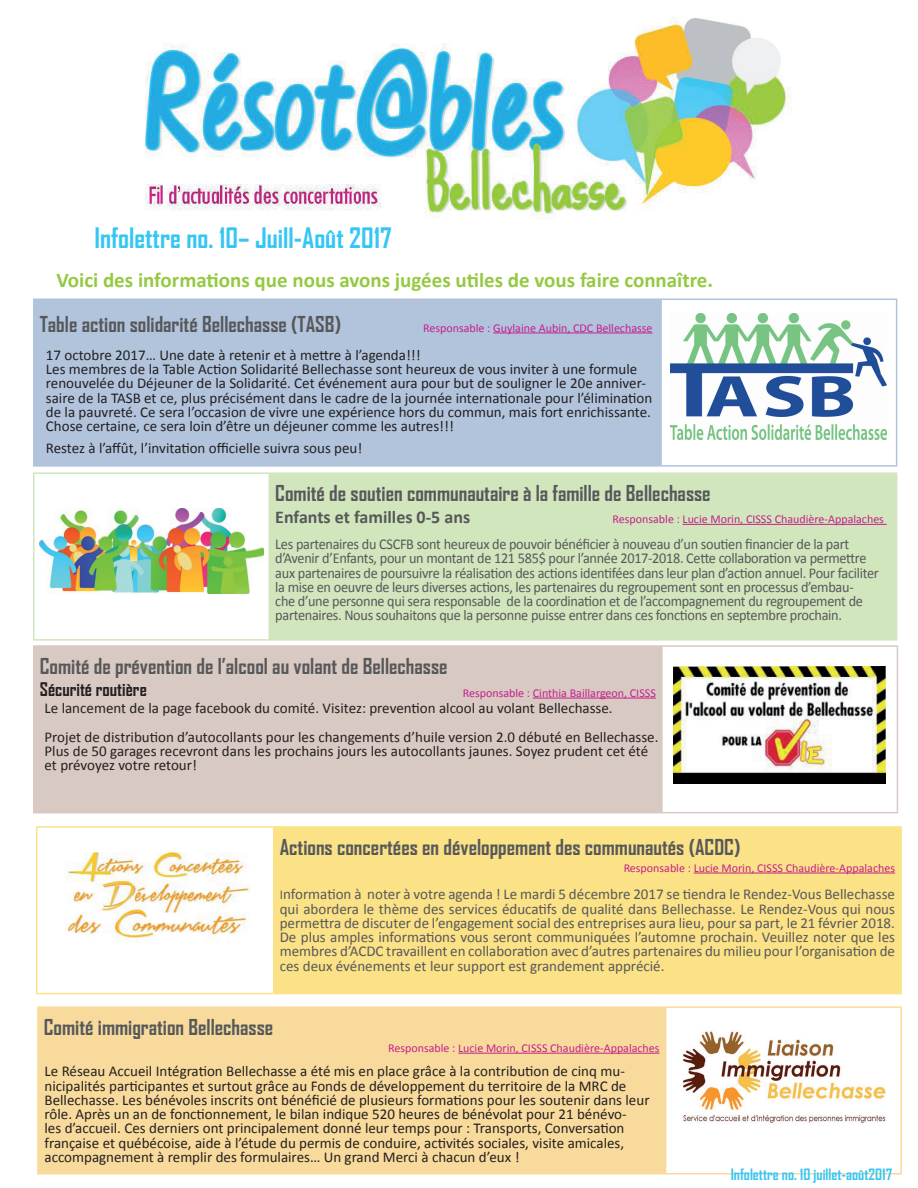
<style>
.page{position:relative;width:918px;height:1188px;background:#fff}
.page>*{position:absolute;margin:0;border:0;box-sizing:border-box;transform-origin:0 0}
.t1{font:700 27px "Agency FB";color:#36c6f4}
.t2{font:700 21px "Agency FB";color:#57585a}
.t3{font:700 21px "Calibri";color:#95c943}
.t4{font:700 18px "Calibri";color:#57585a}
.t5{font:700 18px "Agency FB";color:#231f20}
.t6{font:15px/14.2px "Calibri";color:#231f20}
.t7{font:15px/14.2px "Calibri";letter-spacing:-.02em;color:#57585a;scale:.95 1}
.t8{font:15px/14.2px "Calibri";letter-spacing:-.02em;color:#57585a;text-align:justify}
.t9{font:700 15px "Agency FB";color:#36c6f4}
.t10{font:12px "Calibri";color:#c41f8c}
.s1{font-size:13.5px}
</style>
<div class="page">
<div style="left:38px;top:1007px;width:628px;height:167px;background:#f8db9c"></div>
<hr style="left:666px;top:1173px;width:236px;height:1px;background:#f8db9c">
<hr style="left:900px;top:1008px;width:2px;height:165px;background:#f8db9c">
<hr style="left:37px;top:1173px;width:629px;height:1px;background:#f8db9c">
<hr style="left:37px;top:1008px;width:2px;height:165px;background:#f8db9c">
<hr style="left:666px;top:1006px;width:236px;height:2px;background:#f8db9c">
<hr style="left:37px;top:1006px;width:629px;height:2px;background:#f8db9c">
<img style="left:682px;top:1031px;width:204px;height:92px">
<hr style="left:458px;top:1053px;width:202px;height:1px;background:#c41f8c">
<img style="left:145px;top:18px;width:647px;height:201px">
<div style="left:34px;top:299px;width:627px;height:167px;background:#b1c4dc"></div>
<hr style="left:661px;top:465px;width:236px;height:2px;background:#b1c4dc">
<hr style="left:896px;top:300px;width:1px;height:165px;background:#b1c4dc">
<hr style="left:33px;top:465px;width:628px;height:2px;background:#b1c4dc">
<hr style="left:660px;top:300px;width:2px;height:165px;background:#b1c4dc">
<hr style="left:33px;top:300px;width:2px;height:165px;background:#b1c4dc">
<hr style="left:661px;top:298px;width:236px;height:2px;background:#b1c4dc">
<hr style="left:33px;top:298px;width:628px;height:2px;background:#b1c4dc">
<img style="left:671px;top:314px;width:216px;height:126px">
<hr style="left:493px;top:333px;width:159px;height:1px;background:#c41f8c">
<div style="left:34px;top:646px;width:628px;height:167px;background:#d9c9c3"></div>
<hr style="left:662px;top:812px;width:236px;height:1px;background:#d9c9c3">
<hr style="left:897px;top:647px;width:1px;height:165px;background:#d9c9c3">
<hr style="left:33px;top:812px;width:629px;height:1px;background:#d9c9c3">
<hr style="left:661px;top:647px;width:2px;height:165px;background:#d9c9c3">
<hr style="left:33px;top:647px;width:2px;height:165px;background:#d9c9c3">
<hr style="left:662px;top:645px;width:236px;height:2px;background:#d9c9c3">
<hr style="left:33px;top:645px;width:629px;height:2px;background:#d9c9c3">
<img style="left:674px;top:666px;width:211px;height:117px">
<hr style="left:533px;top:698px;width:123px;height:1px;background:#c41f8c">
<div style="left:274px;top:827px;width:627px;height:167px;background:#fbe286"></div>
<hr style="left:36px;top:826px;width:238px;height:2px;background:#fbe286">
<hr style="left:36px;top:828px;width:2px;height:165px;background:#fbe286">
<hr style="left:274px;top:826px;width:628px;height:2px;background:#fbe286">
<hr style="left:273px;top:828px;width:1px;height:165px;background:#fbe286">
<hr style="left:900px;top:828px;width:2px;height:165px;background:#fbe286">
<hr style="left:36px;top:993px;width:238px;height:1px;background:#fbe286">
<hr style="left:274px;top:993px;width:628px;height:1px;background:#fbe286">
<img style="left:66px;top:852px;width:183px;height:88px">
<hr style="left:694px;top:873px;width:201px;height:1px;background:#c41f8c">
<div style="left:269px;top:473px;width:628px;height:167px;background:#d1e6bd"></div>
<hr style="left:33px;top:472px;width:236px;height:2px;background:#d1e6bd">
<hr style="left:33px;top:474px;width:1px;height:165px;background:#d1e6bd">
<hr style="left:33px;top:639px;width:236px;height:2px;background:#d1e6bd">
<hr style="left:269px;top:472px;width:628px;height:2px;background:#d1e6bd">
<hr style="left:269px;top:639px;width:628px;height:2px;background:#d1e6bd">
<img style="left:39px;top:509px;width:224px;height:85px">
<hr style="left:683px;top:524px;width:204px;height:1px;background:#c41f8c">
<h1 class="t1" style="left:94px;top:221px;width:299px">Infolettre no. 10– Juill-Août 2017</h1>
<h2 class="t3" style="left:56px;top:267px;width:658px">Voici des informations que nous avons jugées utiles de vous faire connaître.</h2>
<h2 class="t2" style="left:40px;top:311px;width:303px">Table action solidarité Bellechasse (TASB)</h2>
<p class="t10" style="left:423px;top:320px;width:231px">Responsable : Guylaine Aubin, CDC Bellechasse</p>
<p class="t6" style="left:46px;top:348px;width:608px">17 octobre 2017… Une date à retenir et à mettre à l’agenda!!!<br>Les membres de la Table Action Solidarité Bellechasse sont heureux de vous inviter à une formule renouvelée du Déjeuner de la Solidarité. Cet événement aura pour but de souligner le 20e anniver&shy;saire de la TASB et ce, plus précisément dans le cadre de la journée internationale pour l’élimination de la pauvreté. Ce sera l’occasion de vivre une expérience hors du commun, mais fort enrichissante.<br>Chose certaine, ce sera loin d’être un déjeuner comme les autres!!!</p>
<p class="t6" style="left:46px;top:441px;width:318px">Restez à l’affût, l’invitation officielle suivra sous peu!</p>
<h2 class="t2" style="left:275px;top:480px;width:437px">Comité de soutien communautaire à la famille de Bellechasse</h2>
<p class="t4" style="left:275px;top:506px;width:196px">Enfants et familles 0-5 ans</p>
<p class="t10" style="left:613px;top:511px;width:273px">Responsable : Lucie Morin, CISSS Chaudière-Appalaches</p>
<p class="t7" style="left:275px;top:537px;width:637px">Les partenaires du CSCFB sont heureux de pouvoir bénéficier à nouveau d’un soutien financier de la part d’Avenir d’Enfants, pour un montant de 121 585$ pour l’année 2017-2018. Cette collaboration va permettre aux partenaires de poursuivre la réalisation des actions identifées dans leur plan d’action annuel. Pour faciliter la mise en oeuvre de leurs diverses actions, les partenaires du regroupement sont en processus d’embau-<br>che d’une personne qui sera responsable de la coordination et de l’accompagnement du regroupement de partenaires. Nous souhaitons que la personne puisse entrer dans ces fonctions en septembre prochain.</p>
<h2 class="t2" style="left:40px;top:653px;width:409px">Comité de prévention de l’alcool au volant de Bellechasse</h2>
<p class="t5" style="left:40px;top:678px;width:109px">Sécurité routière</p>
<p class="t10" style="left:463px;top:685px;width:195px">Responsable : Cinthia Baillargeon, CISSS</p>
<p class="t6" style="left:45px;top:694px;width:615px;line-height:28.5px">Le lancement de la page facebook du comité. Visitez: prevention alcool au volant Bellechasse.<br>Projet de distribution d’autocollants pour les changements d’huile version 2.0 débuté en Bellechasse.</p>
<p class="t6" style="left:45px;top:744px;width:605px">Plus de 50 garages recevront dans les prochains jours les autocollants jaunes. Soyez prudent cet été et prévoyez votre retour!</p>
<h2 class="t2" style="left:280px;top:834px;width:462px">Actions concertées en développement des communautés (ACDC)</h2>
<p class="t10" style="left:624px;top:860px;width:273px">Responsable : Lucie Morin, CISSS Chaudière-Appalaches</p>
<p class="t8" style="left:280px;top:887px;width:617px"><span class="s1">I</span>nformation à noter à votre agenda ! Le mardi 5 décembre 2017 se tiendra le Rendez-Vous Bellechasse qui abordera le thème des services éducatifs de qualité dans Bellechasse. Le Rendez-Vous qui nous permettra de discuter de l’engagement social des entreprises aura lieu, pour sa part, le 21 février 2018.<br>De plus amples informations vous seront communiquées l’automne prochain. Veuillez noter que les membres d’ACDC travaillent en collaboration avec d’autres partenaires du milieu pour l’organisation de ces deux événements et leur support est grandement apprécié.</p>
<h2 class="t2" style="left:44px;top:1014px;width:231px">Comité immigration Bellechasse</h2>
<p class="t10" style="left:388px;top:1040px;width:273px">Responsable : Lucie Morin, CISSS Chaudière-Appalaches</p>
<p class="t6" style="left:45px;top:1064px;width:607px">Le Réseau Accueil Intégration Bellechasse a été mis en place grâce à la contribution de cinq mu&shy;nicipalités participantes et surtout grâce au Fonds de développement du territoire de la MRC de Bellechasse. Les bénévoles inscrits ont bénéficié de plusieurs formations pour les soutenir dans leur rôle. Après un an de fonctionnement, le bilan indique 520 heures de bénévolat pour 21 bénévo-<br>les d’accueil. Ces derniers ont principalement donné leur temps pour : Transports, Conversation française et québécoise, aide à l’étude du permis de conduire, activités sociales, visite amicales, accompagnement à remplir des formulaires… Un grand Merci à chacun d’eux !</p>
<p class="t9" style="left:731px;top:1165px;width:163px">Infolettre no. 10 juillet-août2017</p>
</div>
